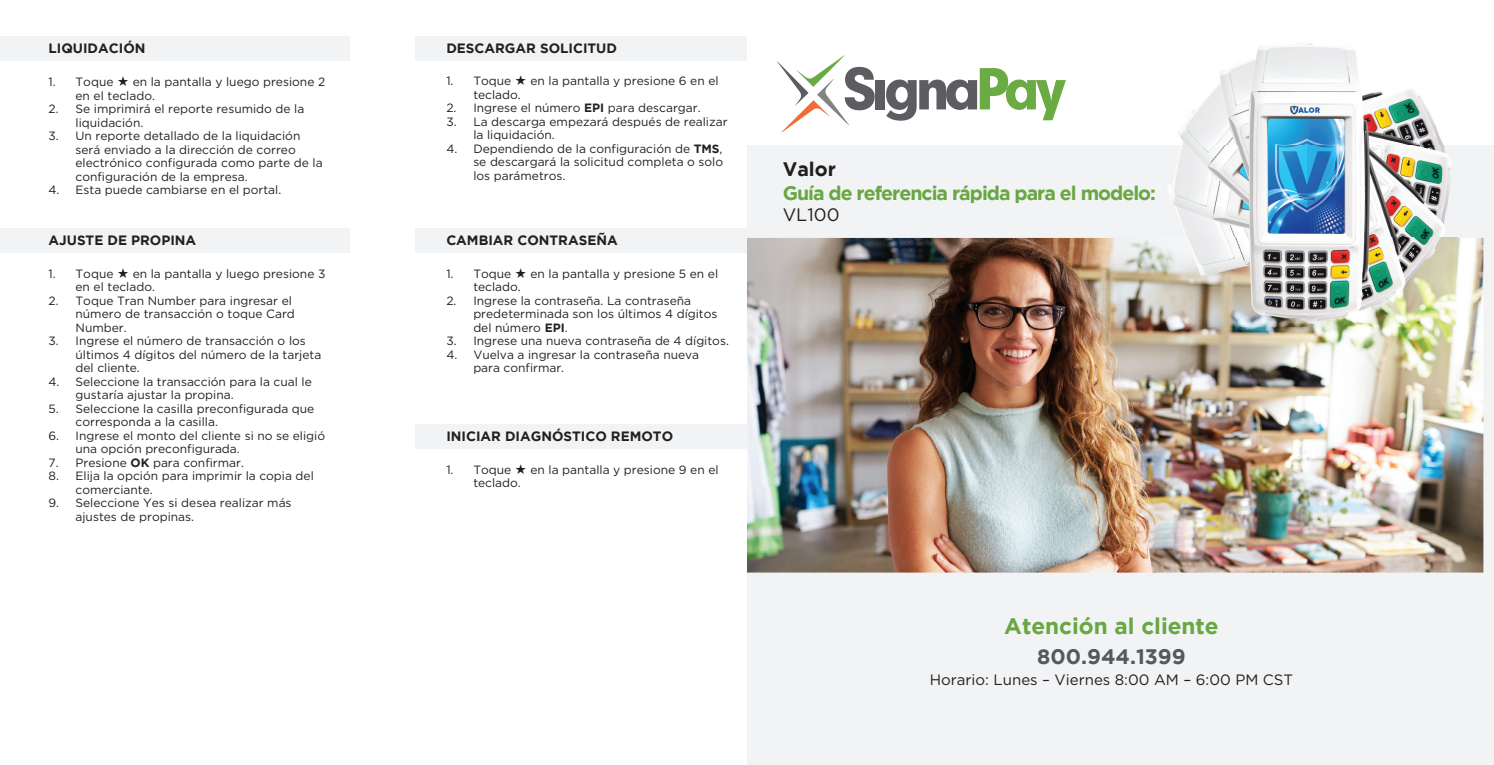
<style>
.page{position:relative;width:1494px;height:765px;background:#fff}
.page>*{position:absolute;margin:0;border:0;box-sizing:border-box;transform-origin:0 0}
.t1{font:700 22.5px "Gotham";color:#69a743}
.t2{font:700 21px "Gotham";color:#57585a}
.t3{font:700 19.5px "Gotham";letter-spacing:-.05em;color:#69a743}
.t4{font:700 19.5px "Gotham";color:#231f20}
.t5{font:18px "Gotham";color:#231f20}
.t6{font:15px "Gotham";color:#231f20}
.t7{font:700 13.5px "Gotham";color:#231f20}
.t8{font:12px/13.5px "Gotham";color:#231f20}
.s1{font-weight:700}
</style>
<div class="page">
<div style="left:747px;top:145px;width:747px;height:620px;background:#f2f3f4"></div>
<img style="left:747px;top:238px;width:736px;height:335px">
<img style="left:1163px;top:43px;width:295px;height:284px">
<div style="left:876px;top:80px;width:9px;height:29px;background:#5c5c61"></div>
<svg style="left:886px;top:68px;width:180px;height:53px"></svg>
<svg style="left:777px;top:55px;width:98px;height:78px"></svg>
<div style="left:0;top:36px;width:349px;height:25px;background:#f2f3f4"></div>
<div style="left:416px;top:36px;width:331px;height:25px;background:#f2f3f4"></div>
<div style="left:0;top:228px;width:349px;height:25px;background:#f2f3f4"></div>
<div style="left:416px;top:228px;width:331px;height:25px;background:#f2f3f4"></div>
<div style="left:416px;top:424px;width:331px;height:25px;background:#f2f3f4"></div>
<p class="t7" style="left:49px;top:41px;width:98px">LIQUIDACIÓN</p>
<p class="t8" style="left:76px;top:73px;width:251px;text-indent:-27px">1. Toque ★ en la pantalla y luego presione 2 en el teclado.</p>
<p class="t8" style="left:76px;top:100px;width:230px;text-indent:-27px">2. Se imprimirá el reporte resumido de la liquidación.</p>
<p class="t8" style="left:76px;top:127px;width:249px;text-indent:-27px">3. Un reporte detallado de la liquidación será enviado a la dirección de correo electrónico configurada como parte de la configuración de la empresa.</p>
<p class="t8" style="left:49px;top:181px;width:234px">4. Esta puede cambiarse en el portal.</p>
<p class="t7" style="left:49px;top:232px;width:149px">AJUSTE DE PROPINA</p>
<p class="t8" style="left:76px;top:265px;width:251px;text-indent:-27px">1. Toque ★ en la pantalla y luego presione 3 en el teclado.</p>
<p class="t8" style="left:76px;top:292px;width:221px;text-indent:-27px">2. Toque Tran Number para ingresar el número de transacción o toque Card<br>Number.</p>
<p class="t8" style="left:76px;top:332px;width:247px;text-indent:-27px">3. Ingrese el número de transacción o los últimos 4 dígitos del número de la tarjeta del cliente.</p>
<p class="t8" style="left:76px;top:373px;width:238px;text-indent:-27px">4. Seleccione la transacción para la cual le gustaría ajustar la propina.</p>
<p class="t8" style="left:76px;top:400px;width:240px;text-indent:-27px">5. Seleccione la casilla preconfigurada que corresponda a la casilla.</p>
<p class="t8" style="left:76px;top:427px;width:251px;text-indent:-27px">6. Ingrese el monto del cliente si no se eligió una opción preconfigurada.</p>
<p class="t8" style="left:49px;top:454px;width:197px">7. Presione <span class="s1">OK</span> para confirmar.</p>
<p class="t8" style="left:76px;top:467px;width:240px;text-indent:-27px">8. Elija la opción para imprimir la copia del comerciante.</p>
<p class="t8" style="left:76px;top:494px;width:218px;text-indent:-27px">9. Seleccione Yes si desea realizar más ajustes de propinas.</p>
<p class="t7" style="left:446px;top:41px;width:172px">DESCARGAR SOLICITUD</p>
<p class="t8" style="left:473px;top:72px;width:247px;text-indent:-27px">1. Toque ★ en la pantalla y presione 6 en el teclado.</p>
<p class="t8" style="left:446px;top:99px;width:256px">2. Ingrese el número <span class="s1">EPI</span> para descargar.</p>
<p class="t8" style="left:473px;top:113px;width:256px;text-indent:-27px">3. La descarga empezará después de realizar la liquidación.</p>
<p class="t8" style="left:473px;top:140px;width:251px;text-align:justify;text-indent:-27px">4. Dependiendo de la configuración de <span class="s1">TMS</span>, se descargará la solicitud completa o solo los parámetros.</p>
<p class="t7" style="left:446px;top:232px;width:173px">CAMBIAR CONTRASEÑA</p>
<p class="t8" style="left:473px;top:265px;width:246px;text-indent:-27px">1. Toque ★ en la pantalla y presione 5 en el teclado.</p>
<p class="t8" style="left:473px;top:292px;width:246px;text-indent:-27px">2. Ingrese la contraseña. La contraseña predeterminada son los últimos 4 dígitos del número <span class="s1">EPI</span>.</p>
<p class="t8" style="left:446px;top:332px;width:284px">3. Ingrese una nueva contraseña de 4 dígitos.</p>
<p class="t8" style="left:473px;top:346px;width:227px;text-indent:-27px">4. Vuelva a ingresar la contraseña nueva para confirmar.</p>
<p class="t7" style="left:446px;top:429px;width:228px">INICIAR DIAGNÓSTICO REMOTO</p>
<p class="t8" style="left:473px;top:461px;width:247px;text-indent:-27px">1. Toque ★ en la pantalla y presione 9 en el teclado.</p>
<h3 class="t4" style="left:783px;top:158px;width:55px">Valor</h3>
<h3 class="t3" style="left:783px;top:182px;width:375px">Guía de referencia rápida para el modelo:</h3>
<h3 class="t5" style="left:783px;top:200px;width:58px">VL100</h3>
<h1 class="t1" style="left:1004px;top:613px;width:216px">Atención al cliente</h1>
<h2 class="t2" style="left:1037px;top:645px;width:150px">800.944.1399</h2>
<p class="t6" style="left:930px;top:667px;width:365px">Horario: Lunes – Viernes 8:00 AM – 6:00 PM CST</p>
</div>
